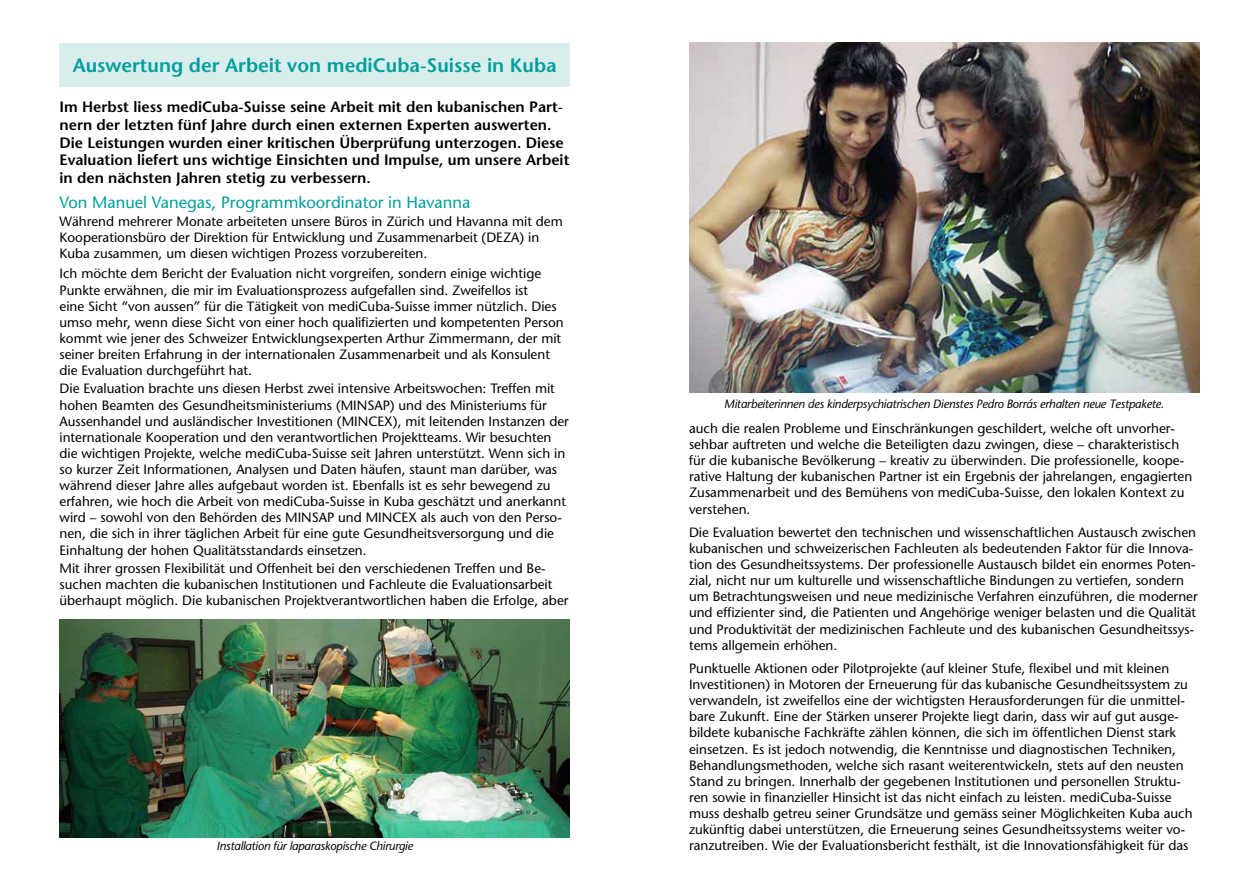
<style>
.page{position:relative;width:1259px;height:893px;background:#fff}
.page>*{position:absolute;margin:0;border:0;box-sizing:border-box;transform-origin:0 0}
.t1{font:600 19.5px "Stone Sans";color:#009e9d}
.t2{font:16.5px "Stone Sans";color:#009e9d}
.t3{font:600 15px/17.7px "Stone Sans";color:#000}
.t4{font:13.5px/16px "Stone Sans";color:#000}
.t5{font:italic 12px "Stone Sans";letter-spacing:-.02em;color:#000}
</style>
<div class="page">
<div style="left:60px;top:43px;width:510px;height:43px;background:#d8edec"></div>
<img style="left:60px;top:619px;width:510px;height:219px">
<img style="left:689px;top:42px;width:510px;height:350px">
<h1 class="t1" style="left:73px;top:54px;width:485px">Auswertung der Arbeit von mediCuba-Suisse in Kuba</h1>
<p class="t3" style="left:60px;top:98px;width:511px">Im Herbst liess mediCuba-Suisse seine Arbeit mit den kubanischen Part&shy;nern der letzten fünf Jahre durch einen externen Experten auswerten.<br>Die Leistungen wurden einer kritischen Überprüfung unterzogen. Diese Evaluation liefert uns wichtige Einsichten und Impulse, um unsere Arbeit in den nächsten Jahren stetig zu verbessern.</p>
<p class="t2" style="left:60px;top:192px;width:412px">Von Manuel Vanegas, Programmkoordinator in Havanna</p>
<p class="t4" style="left:60px;top:213px;width:505px">Während mehrerer Monate arbeiteten unsere Büros in Zürich und Havanna mit dem<br>Kooperationsbüro der Direktion für Entwicklung und Zusammenarbeit (DEZA) in<br>Kuba zusammen, um diesen wichtigen Prozess vorzubereiten.</p>
<p class="t4" style="left:60px;top:266px;width:506px">Ich möchte dem Bericht der Evaluation nicht vorgreifen, sondern einige wichtige Punkte erwähnen, die mir im Evaluationsprozess aufgefallen sind. Zweifellos ist<br>eine Sicht “von aussen” für die Tätigkeit von mediCuba-Suisse immer nützlich. Dies umso mehr, wenn diese Sicht von einer hoch qualifizierten und kompetenten Person kommt wie jener des Schweizer Entwicklungsexperten Arthur Zimmermann, der mit seiner breiten Erfahrung in der internationalen Zusammenarbeit und als Konsulent die Evaluation durchgeführt hat.</p>
<p class="t4" style="left:60px;top:381px;width:511px">Die Evaluation brachte uns diesen Herbst zwei intensive Arbeitswochen: Treffen mit hohen Beamten des Gesundheitsministeriums (MINSAP) und des Ministeriums für Aussenhandel und ausländischer Investitionen (MINCEX), mit leitenden Instanzen der internationale Kooperation und den verantwortlichen Projektteams. Wir besuchten die wichtigen Projekte, welche mediCuba-Suisse seit Jahren unterstützt. Wenn sich in so kurzer Zeit Informationen, Analysen und Daten häufen, staunt man darüber, was während dieser Jahre alles aufgebaut worden ist. Ebenfalls ist es sehr bewegend zu erfahren, wie hoch die Arbeit von mediCuba-Suisse in Kuba geschätzt und anerkannt wird – sowohl von den Behörden des MINSAP und MINCEX als auch von den Perso&shy;nen, die sich in ihrer täglichen Arbeit für eine gute Gesundheitsversorgung und die Einhaltung der hohen Qualitätsstandards einsetzen.</p>
<p class="t4" style="left:60px;top:560px;width:510px">Mit ihrer grossen Flexibilität und Offenheit bei den verschiedenen Treffen und Be&shy;suchen machten die kubanischen Institutionen und Fachleute die Evaluationsarbeit überhaupt möglich. Die kubanischen Projektverantwortlichen haben die Erfolge, aber</p>
<p class="t5" style="left:216px;top:839px;width:198px">Installation für laparaskopische Chirurgie</p>
<p class="t5" style="left:724px;top:397px;width:441px">Mitarbeiterinnen des kinderpsychiatrischen Dienstes Pedro Borrás erhalten neue Testpakete.</p>
<p class="t4" style="left:689px;top:420px;width:505px">auch die realen Probleme und Einschränkungen geschildert, welche oft unvorher&shy;sehbar auftreten und welche die Beteiligten dazu zwingen, diese – charakteristisch für die kubanische Bevölkerung – kreativ zu überwinden. Die professionelle, koope&shy;rative Haltung der kubanischen Partner ist ein Ergebnis der jahrelangen, engagierten Zusammenarbeit und des Bemühens von mediCuba-Suisse, den lokalen Kontext zu verstehen.</p>
<p class="t4" style="left:689px;top:524px;width:510px">Die Evaluation bewertet den technischen und wissenschaftlichen Austausch zwischen kubanischen und schweizerischen Fachleuten als bedeutenden Faktor für die Innova&shy;tion des Gesundheitssystems. Der professionelle Austausch bildet ein enormes Poten&shy;zial, nicht nur um kulturelle und wissenschaftliche Bindungen zu vertiefen, sondern um Betrachtungsweisen und neue medizinische Verfahren einzuführen, die moderner und effizienter sind, die Patienten und Angehörige weniger belasten und die Qualität und Produktivität der medizinischen Fachleute und des kubanischen Gesundheitssys&shy;tems allgemein erhöhen.</p>
<p class="t4" style="left:689px;top:660px;width:505px">Punktuelle Aktionen oder Pilotprojekte (auf kleiner Stufe, flexibel und mit kleinen Investitionen) in Motoren der Erneuerung für das kubanische Gesundheitssystem zu verwandeln, ist zweifellos eine der wichtigsten Herausforderungen für die unmittel&shy;bare Zukunft. Eine der Stärken unserer Projekte liegt darin, dass wir auf gut ausge&shy;bildete kubanische Fachkräfte zählen können, die sich im öffentlichen Dienst stark einsetzen. Es ist jedoch notwendig, die Kenntnisse und diagnostischen Techniken, Behandlungsmethoden, welche sich rasant weiterentwickeln, stets auf den neusten Stand zu bringen. Innerhalb der gegebenen Institutionen und personellen Struktu&shy;ren sowie in finanzieller Hinsicht ist das nicht einfach zu leisten. mediCuba-Suisse muss deshalb getreu seiner Grundsätze und gemäss seiner Möglichkeiten Kuba auch zukünftig dabei unterstützen, die Erneuerung seines Gesundheitssystems weiter vo&shy;ranzutreiben. Wie der Evaluationsbericht festhält, ist die Innovationsfähigkeit für das</p>
</div>
